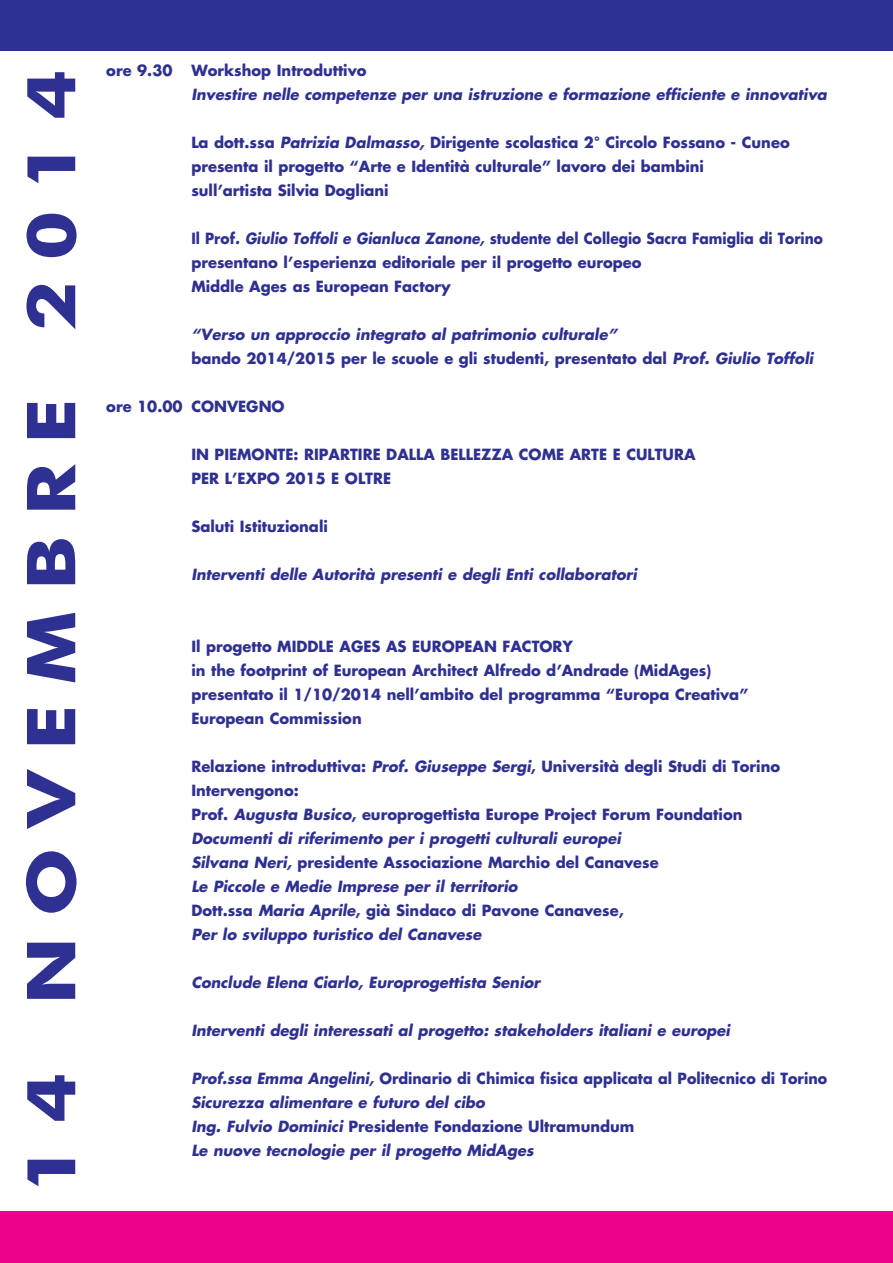
<style>
.page{position:relative;width:893px;height:1263px;background:#fff}
.page>*{position:absolute;margin:0;border:0;box-sizing:border-box;transform-origin:0 0}
.t1{font:700 67.5px "Futura BT";letter-spacing:.25em;color:#2e3092;scale:1.19 1}
.t2{font:700 15px/24px "Futura Std";color:#2e3092}
.t3{font:italic 700 15px/24px "Futura Std";color:#2e3092}
.t4{font:italic 700 15px/24px "Futura Std";color:#2e3092;scale:.95 1}
.t5{font:700 15px/24px "Futura Std";color:#2e3092;scale:.92 1}
.s1{font-style:italic}
.s2{font-style:normal}
</style>
<div class="page">
<div style="left:0;top:0;width:893px;height:51px;background:#2e3092"></div>
<div style="left:0;top:1212px;width:893px;height:51px;background:#ed028c"></div>
<h1 class="t1" style="left:24px;top:1193px;width:946px;rotate:-90deg">14 NOVEMBRE 2014</h1>
<p class="t2" style="left:106px;top:60px;width:68px">ore 9.30</p>
<p class="t2" style="left:191px;top:60px;width:177px">Workshop Introduttivo</p>
<p class="t3" style="left:191px;top:84px;width:637px">Investire nelle competenze per una istruzione e formazione efficiente e innovativa</p>
<p class="t2" style="left:191px;top:132px;width:600px">La dott.ssa <span class="s1">Patrizia Dalmasso,</span> Dirigente scolastica 2° Circolo Fossano - Cuneo presenta il progetto “Arte e Identità culturale” lavoro dei bambini<br>sull’artista Silvia Dogliani</p>
<p class="t5" style="left:191px;top:228px;width:688px">Il Prof<span class="s1">. Giulio Toffoli e Gianluca Zanone,</span> studente del Collegio Sacra Famiglia di Torino presentano l’esperienza editoriale per il progetto europeo<br>Middle Ages as European Factory</p>
<p class="t3" style="left:191px;top:324px;width:623px">“Verso un approccio integrato al patrimonio culturale”<br><span class="s2">bando 2014/2015 per le scuole e gli studenti, presentato dal</span> Prof. Giulio Toffoli</p>
<p class="t2" style="left:106px;top:396px;width:180px">ore 10.00 CONVEGNO</p>
<p class="t2" style="left:191px;top:444px;width:506px">IN PIEMONTE: RIPARTIRE DALLA BELLEZZA COME ARTE E CULTURA<br>PER L’EXPO 2015 E OLTRE</p>
<p class="t2" style="left:191px;top:516px;width:138px">Saluti Istituzionali</p>
<p class="t3" style="left:191px;top:564px;width:447px">Interventi delle Autorità presenti e degli Enti collaboratori</p>
<p class="t2" style="left:191px;top:636px;width:559px">Il progetto MIDDLE AGES AS EUROPEAN FACTORY<br>in the footprint of European Architect Alfredo d’Andrade (MidAges) presentato il 1/10/2014 nell’ambito del programma “Europa Creativa” European Commission</p>
<p class="t2" style="left:191px;top:756px;width:590px">Relazione introduttiva: <span class="s1">Prof. Giuseppe Sergi</span>, Università degli Studi di Torino Intervengono:<br>Prof. <span class="s1">Augusta Busico</span>, europrogettista Europe Project Forum Foundation <span class="s1">Documenti di riferimento per i progetti culturali europei<br>Silvana Neri,</span> presidente Associazione Marchio del Canavese<br><span class="s1">Le Piccole e Medie Imprese per il territorio<br></span>Dott.ssa <span class="s1">Maria Aprile</span>, già Sindaco di Pavone Canavese,<br><span class="s1">Per lo sviluppo turistico del Canavese</span></p>
<p class="t3" style="left:191px;top:972px;width:350px">Conclude Elena Ciarlo, Europrogettista Senior</p>
<p class="t3" style="left:191px;top:1020px;width:540px">Interventi degli interessati al progetto: stakeholders italiani e europei</p>
<p class="t4" style="left:191px;top:1068px;width:671px">Prof.ssa Emma Angelini, <span class="s2">Ordinario di Chimica fisica applicata al Politecnico di Torino </span>Sicurezza alimentare e futuro del cibo<br>Ing. Fulvio Dominici <span class="s2">Presidente Fondazione Ultramundum<br></span>Le nuove tecnologie per il progetto MidAges</p>
</div>
